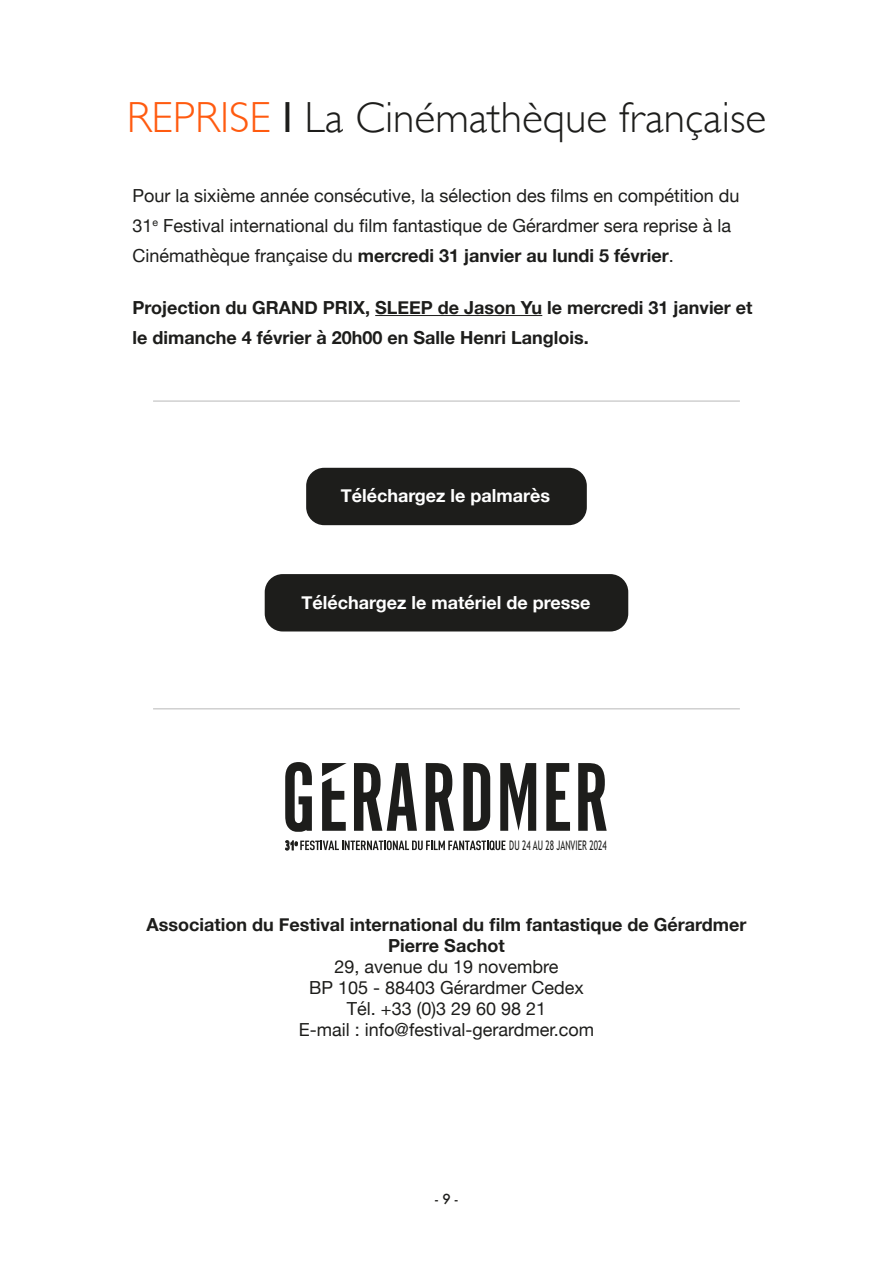
<style>
.page{position:relative;width:893px;height:1263px;background:#fff}
.page>*{position:absolute;margin:0;border:0;box-sizing:border-box;transform-origin:0 0}
.t1{font:300 43.5px "Gill Sans";color:#1d1d1b}
.t2{font:700 18px/30px "Helvetica Neue";color:#1d1d1b}
.t3{font:18px "Helvetica Neue";color:#1d1d1b}
.t4{font:700 18px "Helvetica Neue";color:#fff}
.t5{font:500 13.5px "Futura";color:#1d1d1b}
.t6{font:13.2px "Trebuchet MS";color:#1d1d1b;scale:.62 1}
.t7{font:700 12.9px "Trebuchet MS";color:#1d1d1b;scale:.65 1}
.t8{font:700 7.5px "Trebuchet MS";color:#1d1d1b;scale:.65 1}
.s1{color:#ff5b10}
.s2{font-weight:400}
</style>
<div class="page">
<hr style="left:153px;top:708px;width:587px;height:1px;background:#d0d0d0">
<svg style="left:354px;top:763px;width:63px;height:68px"></svg>
<svg style="left:426px;top:763px;width:28px;height:68px"></svg>
<svg style="left:463px;top:763px;width:27px;height:68px"></svg>
<svg style="left:500px;top:763px;width:36px;height:68px"></svg>
<svg style="left:546px;top:763px;width:24px;height:68px"></svg>
<svg style="left:578px;top:763px;width:29px;height:68px"></svg>
<svg style="left:322px;top:763px;width:25px;height:68px"></svg>
<svg style="left:285px;top:762px;width:27px;height:70px"></svg>
<svg style="left:300px;top:840px;width:205px;height:10px"></svg>
<hr style="left:375px;top:315px;width:167px;height:1px;background:#1d1d1b">
<div style="left:306px;top:468px;width:281px;height:57px;background:#1d1d1b;border-radius:18px"></div>
<div style="left:265px;top:574px;width:363px;height:57px;background:#1d1d1b;border-radius:18px"></div>
<hr style="left:153px;top:400px;width:587px;height:2px;background:#d0d0d0">
<p class="t1" style="left:127px;top:84px;width:641px"><span class="s1">REPRISE</span> <span class="s2">l</span> La Cinémathèque française</p>
<p class="t3" style="left:133px;top:183px;width:608px">Pour la sixième année consécutive, la sélection des films en compétition du</p>
<p class="t3" style="left:133px;top:213px;width:600px">31<sup>e</sup> Festival international du film fantastique de Gérardmer sera reprise à la</p>
<p class="t2" style="left:133px;top:241px;width:543px"><span class="s2">Cinémathèque française du</span> mercredi 31 janvier au lundi 5 février<span class="s2">.</span></p>
<p class="t2" style="left:133px;top:293px;width:622px">Projection du GRAND PRIX, SLEEP de Jason Yu le mercredi 31 janvier et le dimanche 4 février à 20h00 en Salle Henri Langlois.</p>
<p class="t4" style="left:341px;top:482px;width:211px">Téléchargez le palmarès</p>
<p class="t4" style="left:302px;top:588px;width:290px">Téléchargez le matériel de presse</p>
<p class="t7" style="left:285px;top:837px;width:17px">31</p>
<p class="t6" style="left:509px;top:837px;width:158px">DU 24 AU 28 JANVIER 2024</p>
<p class="t8" style="left:295px;top:838px;width:6px">e</p>
<p class="t2" style="left:146px;top:910px;width:602px">Association du Festival international du film fantastique de Gérardmer</p>
<p class="t2" style="left:388px;top:931px;width:118px">Pierre Sachot</p>
<p class="t3" style="left:334px;top:954px;width:226px">29, avenue du 19 novembre</p>
<p class="t3" style="left:309px;top:975px;width:276px">BP 105 - 88403 Gérardmer Cedex</p>
<p class="t3" style="left:347px;top:996px;width:201px">Tél. +33 (0)3 29 60 98 21</p>
<p class="t3" style="left:299px;top:1017px;width:297px">E-mail : info@festival-gerardmer.com</p>
<p class="t5" style="left:435px;top:1190px;width:24px">- 9 -</p>
</div>
